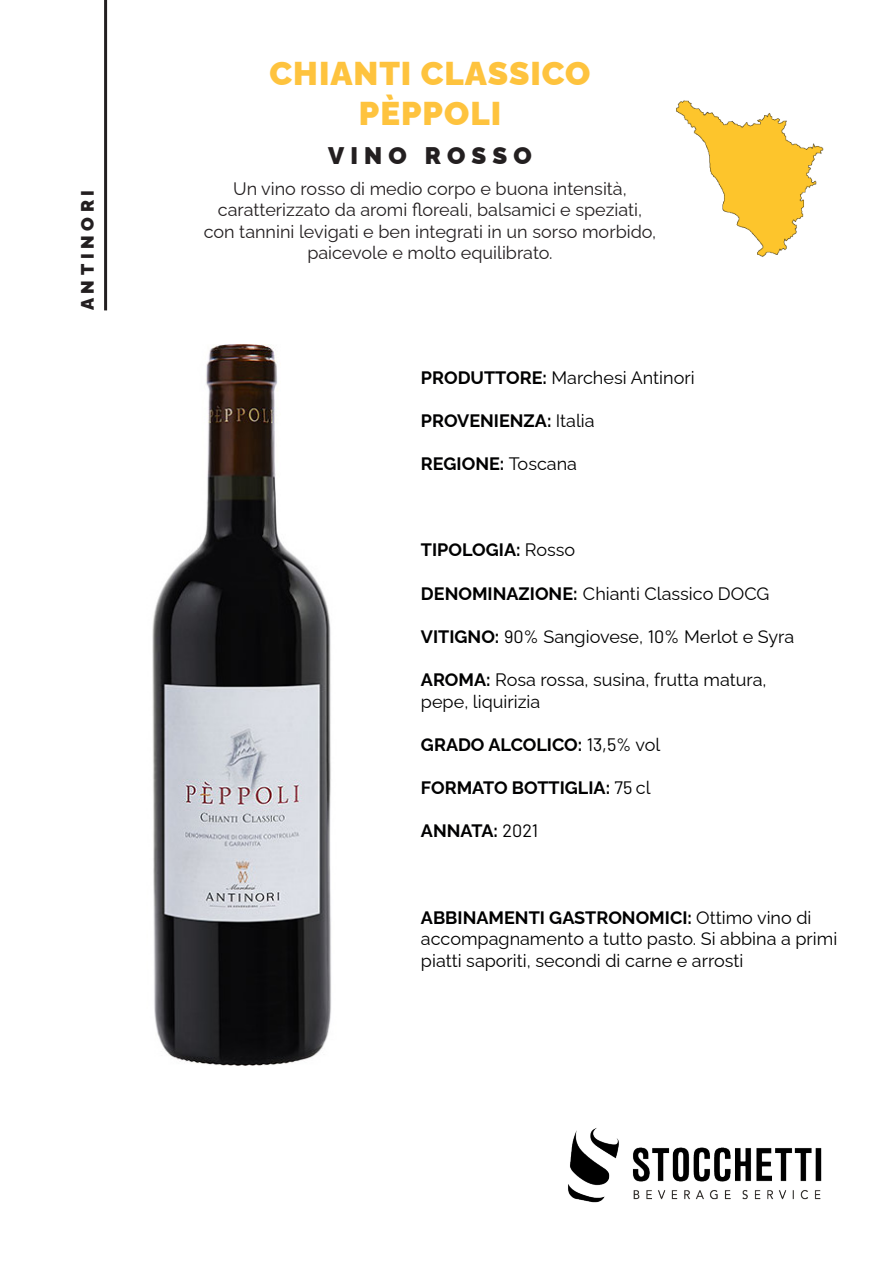
<style>
.page{position:relative;width:893px;height:1263px;background:#fff}
.page>*{position:absolute;margin:0;border:0;box-sizing:border-box;transform-origin:0 0}
.t1{font:900 33px "Raleway";letter-spacing:.03em;color:#fec33e}
.t2{font:900 24px "Raleway";letter-spacing:.26em;color:#231f20}
.t3{font:18px/21.6px "Raleway";color:#000001}
.t4{font:18px/21.6px "Raleway";color:#231f20;text-align:center}
.t5{font:700 18px "Raleway";color:#000001}
.t6{font:900 18px "Raleway";letter-spacing:.26em;color:#231f20}
.s1{font-weight:700}
.s2{font-weight:400}
.s3{font-family:"Barlow"}
.s4{font-family:"Barlow";font-weight:400}
</style>
<div class="page">
<img style="left:568px;top:1128px;width:254px;height:75px">
<img style="left:152px;top:345px;width:179px;height:720px">
<img style="left:676px;top:100px;width:148px;height:157px">
<hr style="left:104px;top:0;width:3px;height:310px;background:#231f20">
<p class="t6" style="left:73px;top:310px;width:122px;rotate:-90deg">ANTINORI</p>
<p class="t1" style="left:270px;top:47px;width:322px">CHIANTI CLASSICO</p>
<p class="t1" style="left:359px;top:87px;width:144px">PÈPPOLI</p>
<p class="t2" style="left:328px;top:137px;width:205px">VINO ROSSO</p>
<p class="t4" style="left:204px;top:176px;width:454px">Un vino rosso di medio corpo e buona intensità, caratterizzato da aromi floreali, balsamici e speziati, con tannini levigati e ben integrati in un sorso morbido, paicevole e molto equilibrato.</p>
<p class="t3" style="left:421px;top:364px;width:275px"><span class="s1">PRODUTTORE:</span> Marchesi Antinori</p>
<p class="t5" style="left:421px;top:406px;width:175px">PROVENIENZA: <span class="s2">Italia</span></p>
<p class="t5" style="left:421px;top:449px;width:158px">REGIONE: <span class="s2">Toscana</span></p>
<p class="t5" style="left:421px;top:536px;width:156px">TIPOLOGIA: <span class="s2">Rosso</span></p>
<p class="t3" style="left:421px;top:580px;width:350px"><span class="s1">DENOMINAZIONE:</span> Chianti Classico DOCG</p>
<p class="t3" style="left:421px;top:624px;width:375px"><span class="s1">VITIGNO:</span> <span class="s3">90%</span> Sangiovese, <span class="s3">10%</span> Merlot e Syra</p>
<p class="t3" style="left:421px;top:667px;width:347px"><span class="s1">AROMA:</span> Rosa rossa, susina, frutta matura,</p>
<p class="t3" style="left:421px;top:688px;width:121px">pepe, liquirizia</p>
<p class="t5" style="left:421px;top:730px;width:241px">GRADO ALCOLICO: <span class="s4">13,5%</span> <span class="s2">vol</span></p>
<p class="t5" style="left:421px;top:773px;width:231px">FORMATO BOTTIGLIA: <span class="s4">75</span> <span class="s2">cl</span></p>
<p class="t5" style="left:421px;top:816px;width:119px">ANNATA: <span class="s4">2021</span></p>
<p class="t3" style="left:421px;top:904px;width:418px"><span class="s1">ABBINAMENTI GASTRONOMICI:</span> Ottimo vino di accompagnamento a tutto pasto. Si abbina a primi piatti saporiti, secondi di carne e arrosti</p>
</div>
